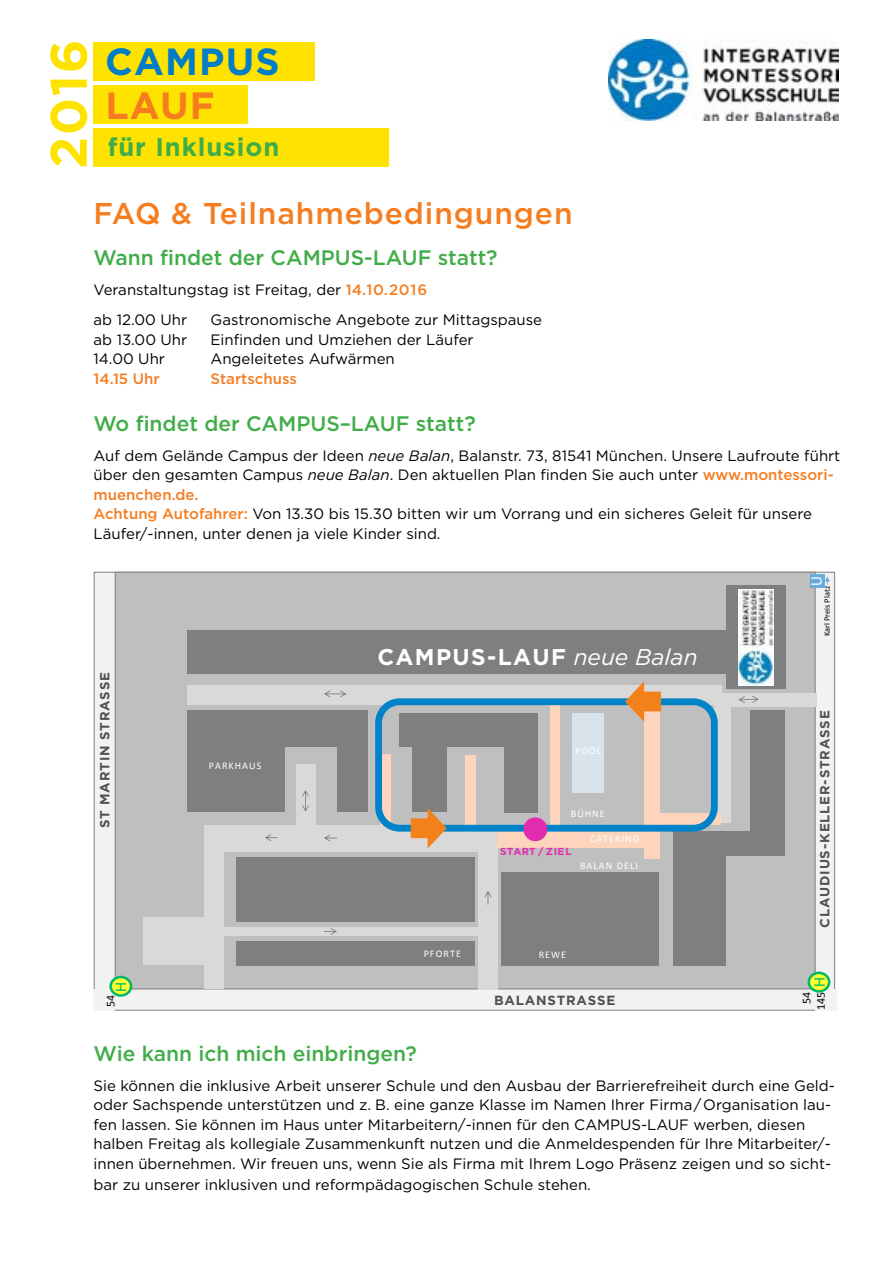
<style>
.page{position:relative;width:893px;height:1263px;background:#fff}
.page>*{position:absolute;margin:0;border:0;box-sizing:border-box;transform-origin:0 0}
.t1{font:700 51.3px "Gotham";color:#ffe300}
.t2{font:700 37.8px "Gotham";letter-spacing:.03em;color:#007dc5}
.t3{font:700 37.8px "Gotham";color:#f57d20}
.t4{font:500 30px "Gotham";letter-spacing:.03em;color:#f57d20}
.t5{font:700 25.5px "Gotham";letter-spacing:.035em;color:#41ad49}
.t6{font:700 22.8px "Gotham";letter-spacing:.06em;color:#fff}
.t7{font:500 21px "Gotham";color:#41ad49}
.t8{font:700 15.3px "Calibri";color:#00ba67}
.t9{font:700 15.3px "Calibri";color:#fff}
.t10{font:15px/19.5px "Gotham";color:#000}
.t11{font:500 15px "Gotham";color:#f57d20}
.t12{font:700 13.35px "Gotham";letter-spacing:.06em;color:#515151}
.t13{font:11.85px/14.2px "Calibri";color:#000}
.t14{font:10.2px "Calibri";letter-spacing:.1em;color:#fff}
.t15{font:700 10.2px "Gotham";letter-spacing:.015em;color:#e32bad}
.t16{font:8.4px "Calibri";color:#000}
.s1{font-weight:500;color:#f57d20}
.s2{font-style:italic}
.s3{font-weight:400;font-style:italic}
.s4{font-weight:700;font-size:15.3px;color:#00ba67}
</style>
<div class="page">
<img style="left:608px;top:39px;width:231px;height:82px">
<div style="left:94px;top:43px;width:221px;height:38px;background:#ffe300"></div>
<div style="left:94px;top:85px;width:154px;height:39px;background:#ffe300"></div>
<div style="left:94px;top:128px;width:295px;height:38px;background:#ffe300"></div>
<div style="left:94px;top:572px;width:741px;height:438px;background:#f2f2f2"></div>
<div style="left:115px;top:572px;width:700px;height:417px;background:#bfbfbf"></div>
<div style="left:187px;top:630px;width:542px;height:44px;background:#7f7f7f"></div>
<div style="left:187px;top:710px;width:181px;height:36px;background:#7f7f7f"></div>
<div style="left:187px;top:734px;width:98px;height:78px;background:#7f7f7f"></div>
<div style="left:337px;top:733px;width:30px;height:79px;background:#7f7f7f"></div>
<div style="left:412px;top:733px;width:35px;height:79px;background:#7f7f7f"></div>
<div style="left:504px;top:734px;width:34px;height:78px;background:#7f7f7f"></div>
<div style="left:750px;top:710px;width:35px;height:122px;background:#7f7f7f"></div>
<div style="left:399px;top:713px;width:139px;height:33px;background:#7f7f7f"></div>
<div style="left:726px;top:586px;width:60px;height:103px;background:#7f7f7f"></div>
<div style="left:501px;top:873px;width:157px;height:93px;background:#7f7f7f"></div>
<div style="left:674px;top:832px;width:52px;height:134px;background:#7f7f7f"></div>
<div style="left:236px;top:857px;width:239px;height:64px;background:#7f7f7f"></div>
<div style="left:236px;top:941px;width:239px;height:25px;background:#7f7f7f"></div>
<div style="left:674px;top:831px;width:111px;height:24px;background:#7f7f7f"></div>
<img style="left:739px;top:590px;width:34px;height:95px">
<div style="left:94px;top:989px;width:21px;height:22px;background:#f2f2f2"></div>
<div style="left:815px;top:990px;width:21px;height:21px;background:#f2f2f2"></div>
<div style="left:809px;top:973px;width:20px;height:18px;background:#fefd32;border-radius:50%"></div>
<div style="left:807px;top:971px;width:23px;height:21px;border:3px solid #00ba67;border-radius:50%"></div>
<div style="left:111px;top:977px;width:20px;height:18px;background:#fefd32;border-radius:50%"></div>
<div style="left:109px;top:976px;width:23px;height:21px;border:3px solid #00ba67;border-radius:50%"></div>
<div style="left:810px;top:574px;width:14px;height:13px;background:#69abdc"></div>
<svg style="left:825px;top:576px;width:5px;height:9px"></svg>
<div style="left:187px;top:685px;width:535px;height:20px;background:#d9d9d9"></div>
<div style="left:204px;top:825px;width:293px;height:26px;background:#d9d9d9"></div>
<div style="left:205px;top:927px;width:283px;height:9px;background:#d9d9d9"></div>
<div style="left:204px;top:833px;width:20px;height:156px;background:#d9d9d9"></div>
<div style="left:296px;top:764px;width:20px;height:69px;background:#d9d9d9"></div>
<div style="left:478px;top:833px;width:20px;height:156px;background:#d9d9d9"></div>
<div style="left:718px;top:693px;width:98px;height:13px;background:#d9d9d9"></div>
<div style="left:714px;top:701px;width:16px;height:122px;background:#d9d9d9"></div>
<div style="left:497px;top:826px;width:163px;height:21px;background:#fcd5bc"></div>
<div style="left:645px;top:699px;width:15px;height:159px;background:#fcd5bc"></div>
<div style="left:550px;top:701px;width:9px;height:145px;background:#fcd5bc"></div>
<div style="left:645px;top:813px;width:76px;height:12px;background:#fcd5bc"></div>
<div style="left:465px;top:755px;width:10px;height:70px;background:#fcd5bc"></div>
<div style="left:380px;top:754px;width:10px;height:71px;background:#fcd5bc"></div>
<div style="left:375px;top:698px;width:343px;height:134px;border:7px solid #0083c9;border-radius:21px"></div>
<svg style="left:324px;top:834px;width:13px;height:7px"></svg>
<svg style="left:484px;top:891px;width:7px;height:14px"></svg>
<svg style="left:324px;top:928px;width:13px;height:7px"></svg>
<svg style="left:739px;top:696px;width:20px;height:7px"></svg>
<svg style="left:324px;top:690px;width:22px;height:7px"></svg>
<svg style="left:265px;top:834px;width:13px;height:7px"></svg>
<svg style="left:302px;top:790px;width:7px;height:22px"></svg>
<div style="left:143px;top:917px;width:68px;height:47px;background:#d9d9d9"></div>
<svg style="left:624px;top:681px;width:38px;height:43px"></svg>
<svg style="left:410px;top:808px;width:38px;height:41px"></svg>
<div style="left:523px;top:817px;width:24px;height:24px;background:#e32bad;border-radius:50%"></div>
<div style="left:573px;top:713px;width:31px;height:80px;background:#d9e3ec"></div>
<h1 class="t1" style="left:38px;top:169px;width:131px;rotate:-90deg">2016</h1>
<h2 class="t2" style="left:105px;top:39px;width:176px">CAMPUS</h2>
<h2 class="t3" style="left:105px;top:82px;width:111px">LAUF</h2>
<h3 class="t5" style="left:108px;top:131px;width:173px">für Inklusion</h3>
<h3 class="t4" style="left:94px;top:194px;width:481px">FAQ &amp; Teilnahmebedingungen</h3>
<h3 class="t7" style="left:94px;top:244px;width:406px">Wann findet der CAMPUS-LAUF statt?</h3>
<p class="t10" style="left:94px;top:275px;width:335px;line-height:30px">Veranstaltungstag ist Freitag, der <span class="s1">14.10.2016 </span>ab 12.00 Uhr</p>
<p class="t10" style="left:211px;top:310px;width:333px">Gastronomische Angebote zur Mittagspause</p>
<p class="t10" style="left:94px;top:330px;width:95px">ab 13.00 Uhr</p>
<p class="t10" style="left:211px;top:330px;width:265px">Einfinden und Umziehen der Läufer</p>
<p class="t10" style="left:94px;top:349px;width:73px">14.00 Uhr</p>
<p class="t10" style="left:211px;top:349px;width:186px">Angeleitetes Aufwärmen</p>
<p class="t11" style="left:94px;top:369px;width:68px">14.15 Uhr</p>
<p class="t11" style="left:211px;top:369px;width:88px">Startschuss</p>
<h3 class="t7" style="left:94px;top:409px;width:384px">Wo findet der CAMPUS–LAUF statt?</h3>
<p class="t10" style="left:94px;top:445px;width:748px">Auf dem Gelände Campus der Ideen <span class="s2">neue Balan</span>, Balanstr. 73, 81541 München. Unsere Laufroute führt über den gesamten Campus <span class="s2">neue Balan</span>. Den aktuellen Plan finden Sie auch unter <span class="s1">www.montessori&shy;muenchen.de.<br>Achtung Autofahrer:</span> Von 13.30 bis 15.30 bitten wir um Vorrang und ein sicheres Geleit für unsere Läufer/-innen, unter denen ja viele Kinder sind.</p>
<p class="t12" style="left:97px;top:828px;width:158px;rotate:-90deg">ST MARTIN STRASSE</p>
<p class="t8" style="left:112px;top:992px;width:11px;rotate:-90deg">H</p>
<p class="t13" style="left:103px;top:1007px;width:14px;rotate:-90deg">54</p>
<p class="t14" style="left:209px;top:759px;width:54px">PARKHAUS</p>
<h3 class="t6" style="left:377px;top:643px;width:322px">CAMPUS-LAUF <span class="s3">neue Balan</span></h3>
<p class="t14" style="left:575px;top:744px;width:28px">POOL</p>
<p class="t14" style="left:571px;top:807px;width:35px">BÜHNE</p>
<p class="t14" style="left:424px;top:947px;width:39px">PFORTE</p>
<p class="t15" style="left:500px;top:845px;width:73px">START / ZIEL</p>
<p class="t14" style="left:590px;top:832px;width:51px">CATERING</p>
<p class="t14" style="left:580px;top:859px;width:59px">BALAN DELI</p>
<p class="t14" style="left:539px;top:948px;width:29px">REWE</p>
<p class="t12" style="left:494px;top:992px;width:123px">BALANSTRASSE</p>
<p class="t9" style="left:807px;top:586px;width:11px;rotate:-90deg">U</p>
<p class="t16" style="left:822px;top:636px;width:52px;rotate:-90deg">Karl Preis Platz</p>
<p class="t12" style="left:817px;top:927px;width:219px;rotate:-90deg">CLAUDIUS-KELLER-STRASSE</p>
<p class="t13" style="left:800px;top:1010px;width:35px;text-indent:6px;rotate:-90deg">54<br>145 <span class="s4">H</span></p>
<h3 class="t7" style="left:94px;top:1039px;width:325px">Wie kann ich mich einbringen?</h3>
<p class="t10" style="left:94px;top:1075px;width:743px">Sie können die inklusive Arbeit unserer Schule und den Ausbau der Barrierefreiheit durch eine Geld&shy;oder Sachspende unterstützen und z. B. eine ganze Klasse im Namen Ihrer Firma/Organisation lau&shy;fen lassen. Sie können im Haus unter Mitarbeitern/-innen für den CAMPUS-LAUF werben, diesen halben Freitag als kollegiale Zusammenkunft nutzen und die Anmeldespenden für Ihre Mitarbeiter/- innen übernehmen. Wir freuen uns, wenn Sie als Firma mit Ihrem Logo Präsenz zeigen und so sicht-</p>
<p class="t10" style="left:94px;top:1175px;width:499px">bar zu unserer inklusiven und reformpädagogischen Schule stehen.</p>
</div>
